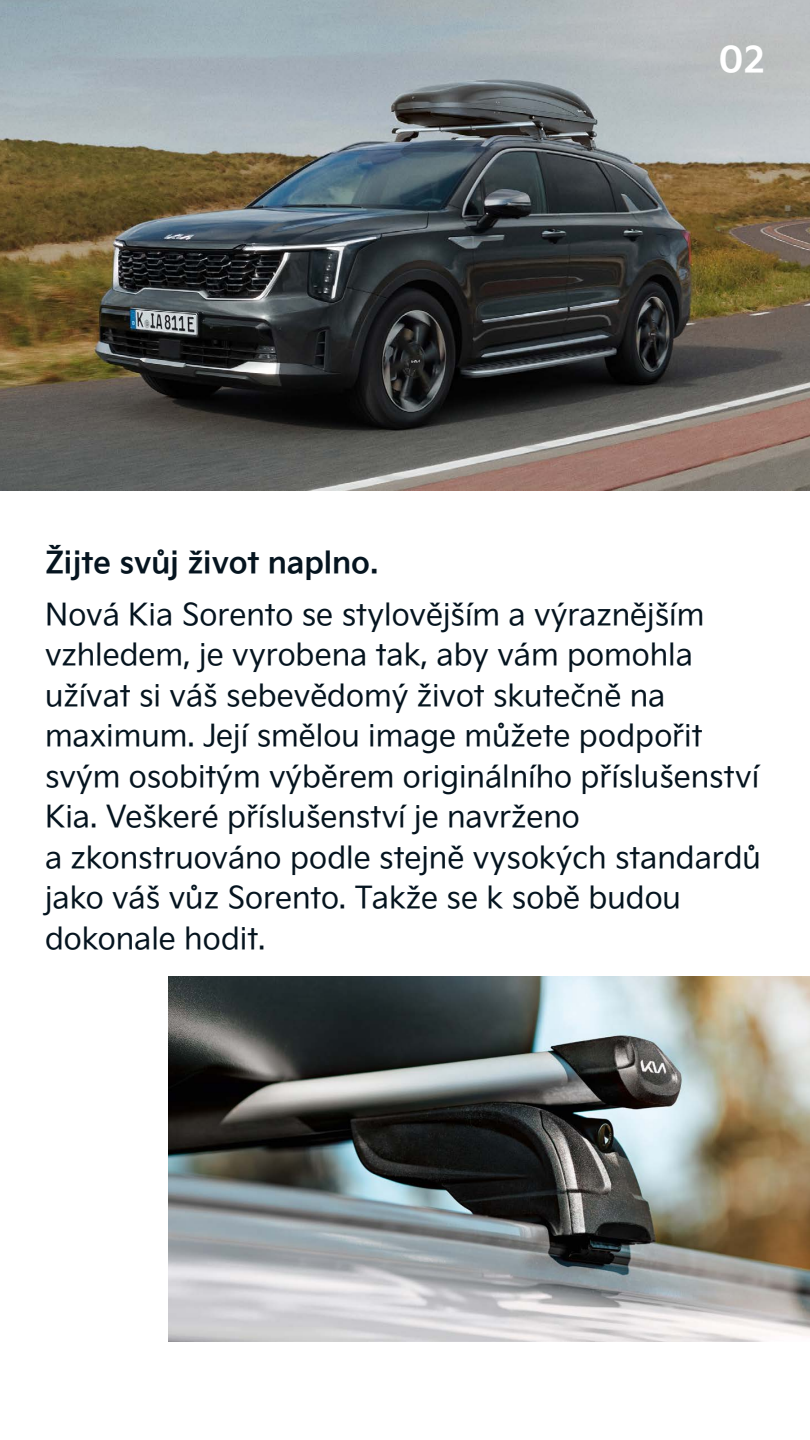
<style>
.page{position:relative;width:810px;height:1440px;background:#fff}
.page>*{position:absolute;margin:0;border:0;box-sizing:border-box;transform-origin:0 0}
.t1{font:36px "Kia Signature OTF Bold";color:#fff}
.t2{font:30px/40.5px "Kia Signature OTF Regular";color:#05141f}
.t3{font:30px "Kia Signature OTF Bold";color:#05141f}
</style>
<div class="page">
<img style="left:0;top:0;width:810px;height:490px">
<img style="left:169px;top:977px;width:641px;height:364px">
<p class="t1" style="left:719px;top:32px;width:48px">02</p>
<p class="t3" style="left:45px;top:540px;width:335px">Žijte svůj život naplno.</p>
<p class="t2" style="left:45px;top:592px;width:718px">Nová Kia Sorento se stylovějším a výraznějším vzhledem, je vyrobena tak, aby vám pomohla užívat si váš sebevědomý život skutečně na maximum. Její smělou image můžete podpořit svým osobitým výběrem originálního příslušenství Kia. Veškeré příslušenství je navrženo<br>a zkonstruováno podle stejně vysokých standardů jako váš vůz Sorento. Takže se k sobě budou dokonale hodit.</p>
</div>
